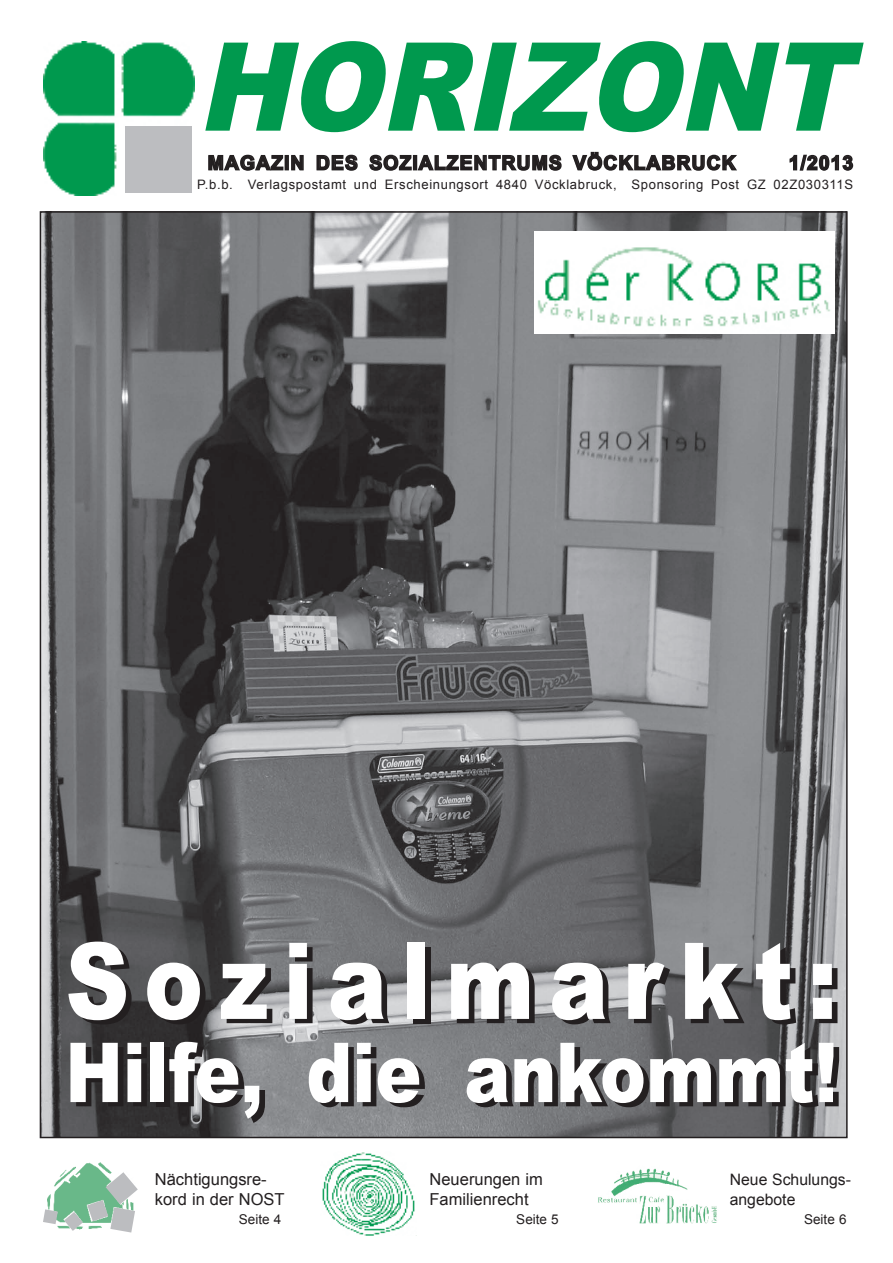
<style>
.page{position:relative;width:893px;height:1263px;background:#fff}
.page>*{position:absolute;margin:0;border:0;box-sizing:border-box;transform-origin:0 0}
.t1{font:italic 900 123px "Arial";color:#00994e;scale:.89 1}
.t2{font:900 106.2px "Arial";letter-spacing:.165em;color:#fff;scale:.83 1}
.t3{font:900 82.8px "Arial";color:#fff;scale:.83 1}
.t4{font:700 19.5px "Arial";letter-spacing:.05em;color:#231f20}
.t5{font:16.5px/19.5px "Arial";color:#231f20}
.t6{font:15.75px/19.5px "Arial";color:#231f20}
.t7{font:13.5px "Arial";color:#231f20}
.t8{font:13.05px "Arial";letter-spacing:.05em;color:#231f20}
</style>
<div class="page">
<img style="left:43px;top:214px;width:802px;height:921px">
<img style="left:43px;top:42px;width:151px;height:154px">
<div style="left:125px;top:126px;width:67px;height:67px;background:#bcbdc0"></div>
<svg style="left:208px;top:154px;width:76px;height:17px"></svg>
<div style="left:285px;top:155px;width:4px;height:15px;border:2px solid #231f20"></div>
<svg style="left:291px;top:155px;width:13px;height:16px"></svg>
<svg style="left:316px;top:154px;width:42px;height:17px"></svg>
<svg style="left:369px;top:154px;width:193px;height:17px"></svg>
<svg style="left:572px;top:151px;width:165px;height:20px"></svg>
<svg style="left:789px;top:154px;width:65px;height:17px"></svg>
<img style="left:47px;top:1163px;width:64px;height:66px">
<svg style="left:64px;top:1172px;width:74px;height:60px"></svg>
<svg style="left:43px;top:1209px;width:15px;height:15px"></svg>
<img style="left:598px;top:1168px;width:119px;height:56px">
<img style="left:534px;top:232px;width:301px;height:101px">
<img style="left:322px;top:1152px;width:95px;height:84px">
<h1 class="t1" style="left:197px;top:-3px;width:773px">HORIZONT</h1>
<h3 class="t4" style="left:208px;top:150px;width:530px">MAGAZIN DES SOZIALZENTRUMS VÖCKLABRUCK</h3>
<h3 class="t4" style="left:789px;top:150px;width:66px">1/2013</h3>
<p class="t8" style="left:197px;top:176px;width:657px">P.b.b. Verlagspostamt und Erscheinungsort 4840 Vöcklabruck, Sponsoring Post GZ 02Z030311S</p>
<h2 class="t2" style="left:65px;top:904px;width:931px">Sozialmarkt:</h2>
<h3 class="t3" style="left:65px;top:1012px;width:932px">Hilfe, die ankommt!</h3>
<p class="t5" style="left:155px;top:1170px;width:131px">Nächtigungsre&shy;kord in der NOST</p>
<p class="t7" style="left:239px;top:1210px;width:44px">Seite 4</p>
<p class="t5" style="left:430px;top:1170px;width:115px">Neuerungen im<br>Familienrecht</p>
<p class="t7" style="left:516px;top:1210px;width:44px">Seite 5</p>
<p class="t6" style="left:730px;top:1170px;width:123px">Neue Schulungs&shy;angebote</p>
<p class="t7" style="left:804px;top:1210px;width:44px">Seite 6</p>
</div>
